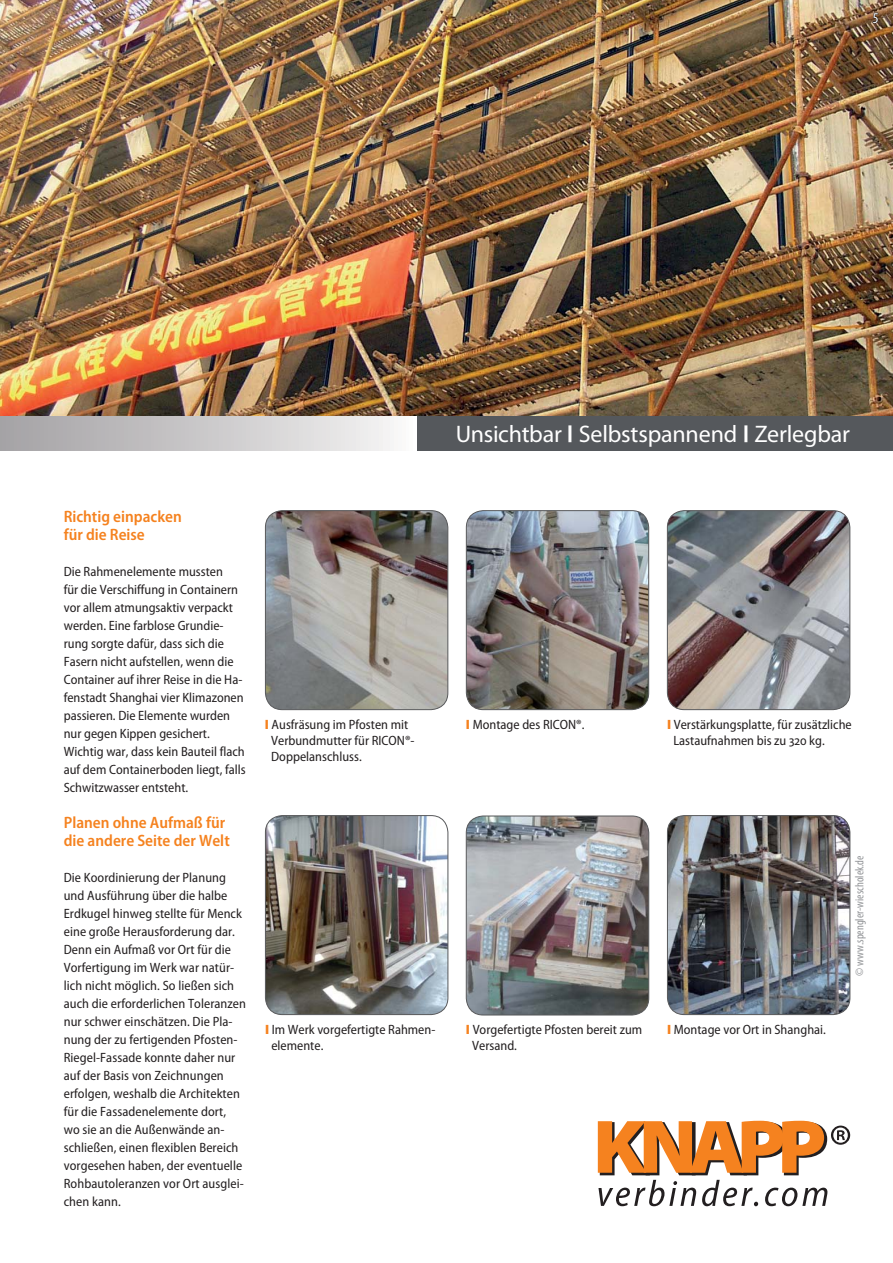
<style>
.page{position:relative;width:893px;height:1263px;background:#fff}
.page>*{position:absolute;margin:0;border:0;box-sizing:border-box;transform-origin:0 0}
.t1{font:24px "Myriad Pro";letter-spacing:-.01em;color:#fff}
.t2{font:600 semi-condensed 16.5px/18px "Myriad Pro";color:#f5821f}
.t3{font:condensed 15px "Myriad Pro";color:#fff}
.t4{font:semi-condensed 13.5px/18px "Myriad Pro";color:#231f20}
.t5{font:condensed 12px "Myriad Pro";color:#939598}
.s1{font-weight:900;font-stretch:normal;color:#f5821f}
</style>
<div class="page">
<img style="left:0;top:0;width:893px;height:417px">
<svg style="left:598px;top:1121px;width:252px;height:85px"></svg>
<div style="left:417px;top:417px;width:476px;height:34px;background:#55585c"></div>
<div style="left:0;top:417px;width:417px;height:34px;background:linear-gradient(to right,#a2a0a3,#f8f7f7)"></div>
<svg style="left:872px;top:12px;width:6px;height:12px"></svg>
<img style="left:667px;top:511px;width:183px;height:199px;border-radius:17px">
<div style="left:667px;top:510px;width:183px;height:200px;border:1px solid #58595b;border-radius:17px"></div>
<img style="left:667px;top:816px;width:183px;height:199px;border-radius:17px">
<div style="left:667px;top:815px;width:183px;height:200px;border:1px solid #58595b;border-radius:17px"></div>
<img style="left:265px;top:816px;width:183px;height:199px;border-radius:17px">
<div style="left:265px;top:815px;width:183px;height:200px;border:1px solid #58595b;border-radius:17px"></div>
<img style="left:466px;top:816px;width:183px;height:199px;border-radius:17px">
<div style="left:466px;top:816px;width:183px;height:199px;border:1px solid #58595b;border-radius:17px"></div>
<img style="left:466px;top:511px;width:183px;height:199px;border-radius:17px">
<div style="left:466px;top:510px;width:183px;height:200px;border:1px solid #58595b;border-radius:17px"></div>
<img style="left:265px;top:511px;width:183px;height:199px;border-radius:17px">
<div style="left:265px;top:510px;width:183px;height:200px;border:1px solid #58595b;border-radius:17px"></div>
<p class="t3" style="left:873px;top:12px;width:7px">5</p>
<h1 class="t1" style="left:456px;top:425px;width:396px">Unsichtbar <sup>|</sup> Selbstspannend <sup>|</sup> Zerlegbar</h1>
<p class="t2" style="left:64px;top:508px;width:120px">Richtig einpacken für die Reise</p>
<p class="t4" style="left:64px;top:563px;width:183px">Die Rahmenelemente mussten<br>für die Verschiffung in Containern vor allem atmungsaktiv verpackt werden. Eine farblose Grundie&shy;rung sorgte dafür, dass sich die<br>Fasern nicht aufstellen, wenn die<br>Container auf ihrer Reise in die Ha&shy;fenstadt Shanghai vier Klimazonen passieren. Die Elemente wurden nur gegen Kippen gesichert.<br>Wichtig war, dass kein Bauteil flach auf dem Containerboden liegt, falls<br>Schwitzwasser entsteht.</p>
<p class="t2" style="left:64px;top:814px;width:168px">Planen ohne Aufmaß für die andere Seite der Welt</p>
<p class="t4" style="left:64px;top:869px;width:184px">Die Koordinierung der Planung und Ausführung über die halbe<br>Erdkugel hinweg stellte für Menck eine große Herausforderung dar.<br>Denn ein Aufmaß vor Ort für die<br>Vorfertigung im Werk war natür&shy;lich nicht möglich. So ließen sich auch die erforderlichen Toleranzen nur schwer einschätzen. Die Pla&shy;nung der zu fertigenden Pfosten-<br>Riegel-Fassade konnte daher nur auf der Basis von Zeichnungen erfolgen, weshalb die Architekten für die Fassadenelemente dort,<br>wo sie an die Außenwände an&shy;schließen, einen flexiblen Bereich vorgesehen haben, der eventuelle<br>Rohbautoleranzen vor Ort ausglei&shy;chen kann.</p>
<p class="t4" style="left:265px;top:716px;width:145px"><span class="s1">I</span> Ausfräsung im Pfosten mit</p>
<p class="t4" style="left:466px;top:716px;width:120px"><span class="s1">I</span> Montage des RICON®.</p>
<p class="t4" style="left:271px;top:733px;width:145px;line-height:16.2px">Verbundmutter für RICON®-<br>Doppelanschluss.</p>
<p class="t4" style="left:673px;top:717px;width:180px;line-height:16.2px;text-indent:-6px"><span class="s1">I</span> Verstärkungsplatte, für zusätzliche<br>Lastaufnahmen bis zu 320 kg.</p>
<p class="t5" style="left:855px;top:976px;width:122px;rotate:-90deg">© www.spengler-wiescholek.de</p>
<p class="t4" style="left:265px;top:1021px;width:172px"><span class="s1">I</span> Im Werk vorgefertigte Rahmen-</p>
<p class="t4" style="left:667px;top:1021px;width:160px"><span class="s1">I</span> Montage vor Ort in Shanghai.</p>
<p class="t4" style="left:271px;top:1037px;width:53px">elemente.</p>
<p class="t4" style="left:472px;top:1022px;width:171px;line-height:16.2px;text-indent:-6px"><span class="s1">I</span> Vorgefertigte Pfosten bereit zum<br>Versand.</p>
</div>
